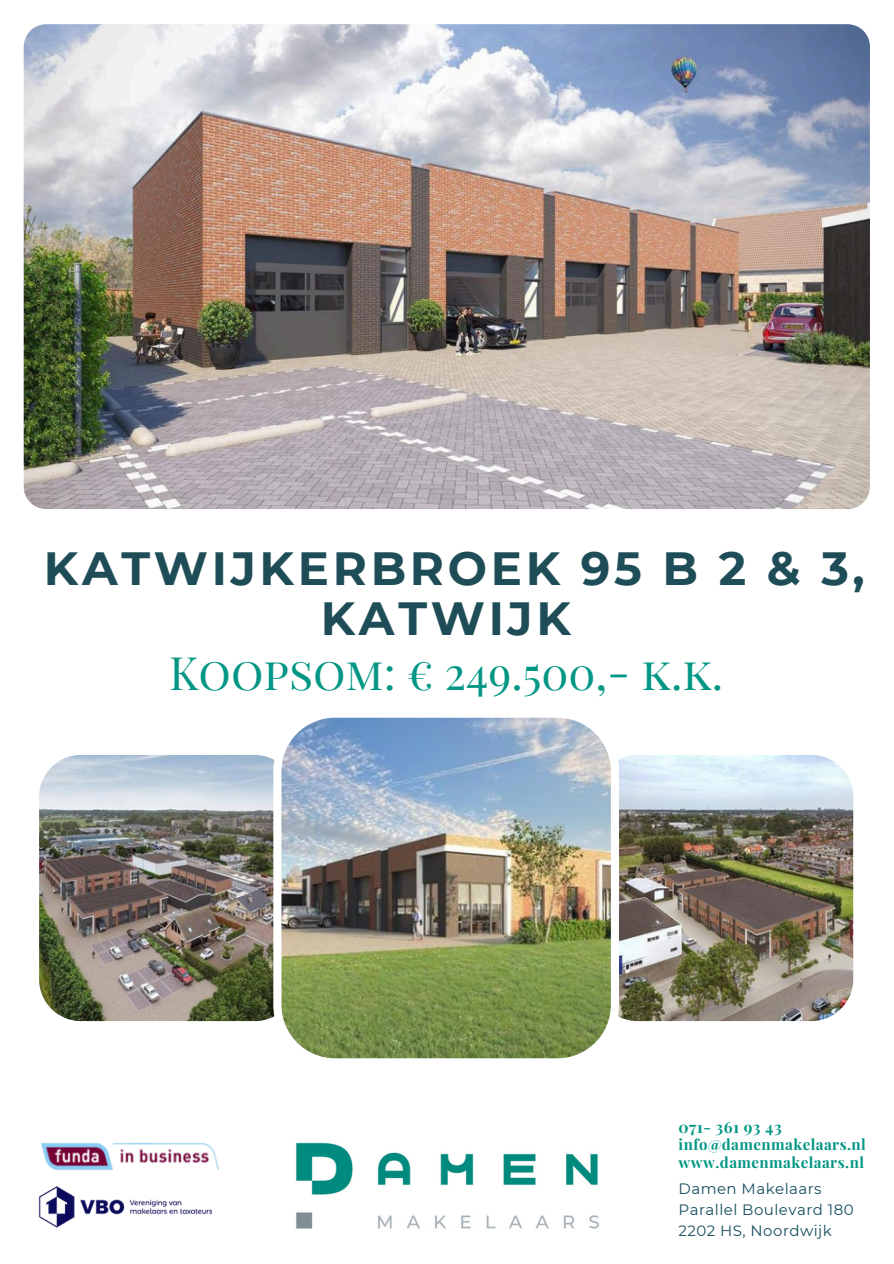
<style>
.page{position:relative;width:894px;height:1264px;background:#fff}
.page>*{position:absolute;margin:0;border:0;box-sizing:border-box;transform-origin:0 0}
.t1{font:700 46.5px/50.7px "Montserrat";letter-spacing:.08em;color:#1e4d57;text-align:center}
.t2{font:45px "Playfair Display SC";color:#029684}
.t3{font:700 15.75px "Playfair Display";letter-spacing:.03em;color:#029684}
.t4{font:15px "Montserrat";letter-spacing:.03em;color:#174f5f}
.t5{font:700 15px "Playfair Display";letter-spacing:.03em;color:#029684}
</style>
<div class="page">
<img style="left:619px;top:755px;width:235px;height:267px">
<img style="left:39px;top:755px;width:234px;height:267px">
<img style="left:273px;top:717px;width:346px;height:342px">
<img style="left:24px;top:24px;width:845px;height:485px;border-radius:23px">
<img style="left:295px;top:1142px;width:304px;height:87px">
<img style="left:38px;top:1186px;width:175px;height:42px">
<img style="left:42px;top:1143px;width:176px;height:27px">
<p class="t1" style="left:44px;top:542px;width:822px">KATWIJKERBROEK 95 B 2 &amp; 3,<br>KATWIJK</p>
<p class="t2" style="left:169px;top:641px;width:555px">Koopsom: € 249.500,- k.k.</p>
<p class="t3" style="left:678px;top:1116px;width:105px">071- 361 93 43</p>
<p class="t5" style="left:678px;top:1133px;width:189px">info@damenmakelaars.nl</p>
<p class="t4" style="left:678px;top:1178px;width:144px">Damen Makelaars</p>
<p class="t4" style="left:678px;top:1200px;width:176px">Parallel Boulevard 180</p>
<p class="t4" style="left:678px;top:1221px;width:155px">2202 HS, Noordwijk</p>
<p class="t5" style="left:678px;top:1151px;width:187px">www.damenmakelaars.nl</p>
</div>
